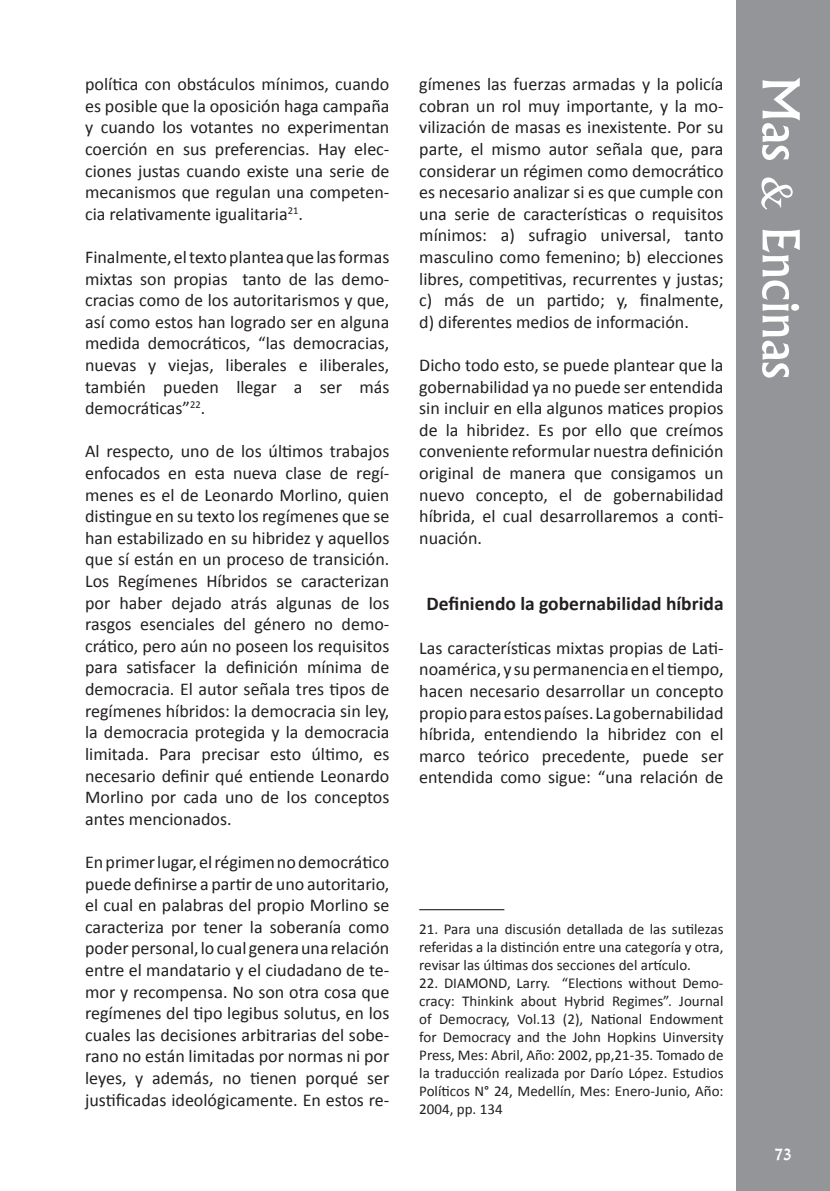
<style>
.page{position:relative;width:830px;height:1191px;background:#fff}
.page>*{position:absolute;margin:0;border:0;box-sizing:border-box;transform-origin:0 0}
.t1{font:54px "Narkisim";color:#fff}
.t2{font:21px "Narkisim";color:#fff}
.t3{font:700 19.5px "Calibri";color:#231f20}
.t4{font:18px/21.6px "Calibri";color:#231f20;text-align:justify}
.t5{font:15px/18px "Calibri";color:#231f20;text-align:justify}
</style>
<div class="page">
<div style="left:736px;top:0;width:93px;height:1191px;background:#939598"></div>
<hr style="left:419px;top:909px;width:85px;height:1px;background:#231f20">
<p class="t4" style="left:85px;top:72px;width:306px">política con obstáculos mínimos, cuando es posible que la oposición haga campaña y cuando los votantes no experimentan coerción en sus preferencias. Hay elec&shy;ciones justas cuando existe una serie de mecanismos que regulan una competen&shy;cia relativamente igualitaria<sup>21</sup>.</p>
<p class="t4" style="left:85px;top:245px;width:306px">Finalmente, el texto plantea que las formas mixtas son propias tanto de las demo&shy;cracias como de los autoritarismos y que, así como estos han logrado ser en alguna medida democráticos, “las democracias, nuevas y viejas, liberales e iliberales, también pueden llegar a ser más democráticas”<sup>22</sup>.</p>
<p class="t4" style="left:85px;top:440px;width:306px">Al respecto, uno de los últimos trabajos enfocados en esta nueva clase de regí&shy;menes es el de Leonardo Morlino, quien distingue en su texto los regímenes que se han estabilizado en su hibridez y aquellos que sí están en un proceso de transición.<br>Los Regímenes Híbridos se caracterizan por haber dejado atrás algunas de los rasgos esenciales del género no demo&shy;crático, pero aún no poseen los requisitos para satisfacer la definición mínima de democracia. El autor señala tres tipos de regímenes híbridos: la democracia sin ley, la democracia protegida y la democracia limitada. Para precisar esto último, es necesario definir qué entiende Leonardo Morlino por cada uno de los conceptos antes mencionados.</p>
<p class="t4" style="left:85px;top:850px;width:306px">En primer lugar, el régimen no democrático puede definirse a partir de uno autoritario, el cual en palabras del propio Morlino se caracteriza por tener la soberanía como poder personal, lo cual genera una relación entre el mandatario y el ciudadano de te&shy;mor y recompensa. No son otra cosa que regímenes del tipo legibus solutus, en los cuales las decisiones arbitrarias del sobe&shy;rano no están limitadas por normas ni por leyes, y además, no tienen porqué ser justificadas ideológicamente. En estos re-</p>
<p class="t4" style="left:419px;top:72px;width:306px">gímenes las fuerzas armadas y la policía cobran un rol muy importante, y la mo&shy;vilización de masas es inexistente. Por su parte, el mismo autor señala que, para considerar un régimen como democrático es necesario analizar si es que cumple con una serie de características o requisitos mínimos: a) sufragio universal, tanto masculino como femenino; b) elecciones libres, competitivas, recurrentes y justas; c) más de un partido; y, finalmente, d) diferentes medios de información.</p>
<p class="t4" style="left:419px;top:353px;width:306px">Dicho todo esto, se puede plantear que la gobernabilidad ya no puede ser entendida sin incluir en ella algunos matices propios de la hibridez. Es por ello que creímos conveniente reformular nuestra definición original de manera que consigamos un nuevo concepto, el de gobernabilidad híbrida, el cual desarrollaremos a conti&shy;nuación.</p>
<p class="t3" style="left:426px;top:592px;width:298px">Definiendo la gobernabilidad híbrida</p>
<p class="t4" style="left:419px;top:636px;width:306px">Las características mixtas propias de Lati&shy;noamérica, y su permanencia en el tiempo, hacen necesario desarrollar un concepto propio para estos países. La gobernabilidad híbrida, entendiendo la hibridez con el marco teórico precedente, puede ser entendida como sigue: “una relación de</p>
<p class="t5" style="left:419px;top:919px;width:306px">21. Para una discusión detallada de las sutilezas referidas a la distinción entre una categoría y otra, revisar las últimas dos secciones del artículo.</p>
<p class="t5" style="left:419px;top:973px;width:306px">22. DIAMOND, Larry. “Elections without Demo&shy;cracy: Thinkink about Hybrid Regimes”. Journal of Democracy, Vol.13 (2), National Endowment for Democracy and the John Hopkins Uinversity Press, Mes: Abril, Año: 2002, pp,21-35. Tomado de la traducción realizada por Darío López. Estudios Políticos N° 24, Medellín, Mes: Enero-Junio, Año:<br>2004, pp. 134</p>
<h1 class="t1" style="left:802px;top:77px;width:304px;rotate:90deg">Mas &amp; Encinas</h1>
<p class="t2" style="left:774px;top:1144px;width:19px">73</p>
</div>
